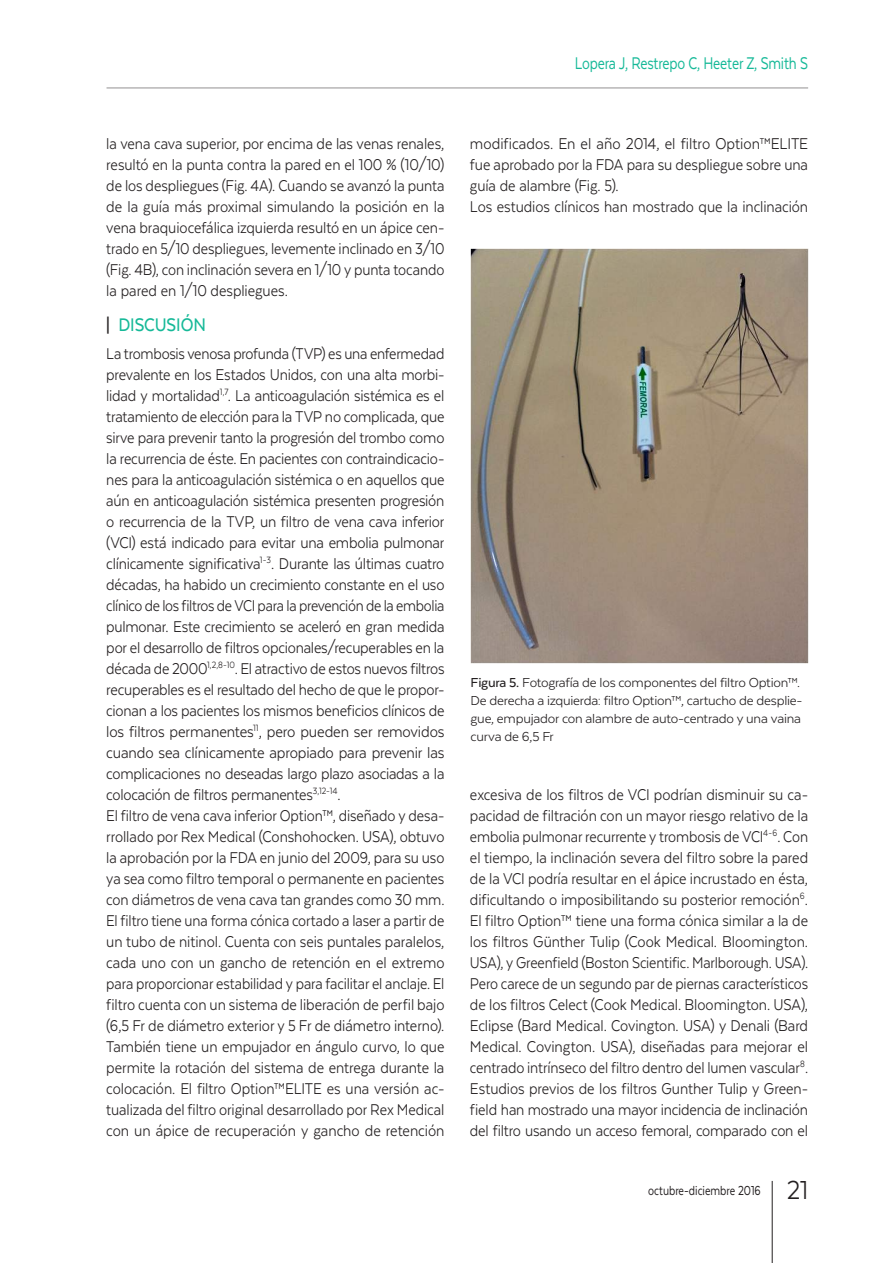
<style>
.page{position:relative;width:893px;height:1263px;background:#fff}
.page>*{position:absolute;margin:0;border:0;box-sizing:border-box;transform-origin:0 0}
.t1{font:500 21px "Texta";letter-spacing:-.005em;color:#16b998;scale:.9 1}
.t2{font:19.5px "Texta";letter-spacing:-.01em;color:#16b998;scale:.8 1}
.t3{font:18px/21px "Texta";letter-spacing:-.01em;color:#231f20;scale:.89 1}
.t4{font:18px/21px "Texta";letter-spacing:-.01em;color:#231f20;text-align:justify;scale:.9 1}
.t5{font:18px/21px "Texta";letter-spacing:-.01em;color:#231f20;scale:.91 1}
.t6{font:15px/18px "Texta";letter-spacing:-.015em;color:#231f20}
.t7{font:15px "Texta";color:#231f20;scale:.8 1}
.s1{color:#231f20}
.s2{font-weight:500}
.s3{font-size:30px}
</style>
<div class="page">
<hr style="left:107px;top:88px;width:701px;height:1px;background:#231f20">
<hr style="left:772px;top:1181px;width:1px;height:82px;background:#231f20">
<img style="left:471px;top:249px;width:337px;height:414px">
<p class="t2" style="left:575px;top:53px;width:293px">Lopera J, Restrepo C, Heeter Z, Smith S</p>
<p class="t4" style="left:106px;top:132px;width:377px">la vena cava superior, por encima de las venas renales, resultó en la punta contra la pared en el 100 % (10/10) de los despliegues (Fig. 4A). Cuando se avanzó la punta de la guía más proximal simulando la posición en la vena braquiocefálica izquierda resultó en un ápice cen&shy;trado en 5/10 despliegues, levemente inclinado en 3/10 (Fig. 4B), con inclinación severa en 1/10 y punta tocando la pared en 1/10 despliegues.</p>
<p class="t1" style="left:106px;top:314px;width:112px"><span class="s1">|</span> DISCUSIÓN</p>
<p class="t3" style="left:106px;top:342px;width:382px">La trombosis venosa profunda (TVP) es una enfermedad prevalente en los Estados Unidos, con una alta morbi&shy;lidad y mortalidad<sup>1,7</sup>. La anticoagulación sistémica es el tratamiento de elección para la TVP no complicada, que sirve para prevenir tanto la progresión del trombo como la recurrencia de éste. En pacientes con contraindicacio&shy;nes para la anticoagulación sistémica o en aquellos que aún en anticoagulación sistémica presenten progresión o recurrencia de la TVP, un filtro de vena cava inferior (VCI) está indicado para evitar una embolia pulmonar clínicamente significativa<sup>1-3</sup>. Durante las últimas cuatro décadas, ha habido un crecimiento constante en el uso clínico de los filtros de VCI para la prevención de la embolia pulmonar. Este crecimiento se aceleró en gran medida por el desarrollo de filtros opcionales/recuperables en la década de 2000<sup>1,2,8-10</sup>. El atractivo de estos nuevos filtros recuperables es el resultado del hecho de que le propor&shy;cionan a los pacientes los mismos beneficios clínicos de los filtros permanentes<sup>11</sup>, pero pueden ser removidos cuando sea clínicamente apropiado para prevenir las complicaciones no deseadas largo plazo asociadas a la colocación de filtros permanentes<sup>3,12-14</sup>.<br>El filtro de vena cava inferior Option™, diseñado y desa&shy;rrollado por Rex Medical (Conshohocken. USA), obtuvo la aprobación por la FDA en junio del 2009, para su uso ya sea como filtro temporal o permanente en pacientes con diámetros de vena cava tan grandes como 30 mm.<br>El filtro tiene una forma cónica cortado a laser a partir de un tubo de nitinol. Cuenta con seis puntales paralelos, cada uno con un gancho de retención en el extremo para proporcionar estabilidad y para facilitar el anclaje. El filtro cuenta con un sistema de liberación de perfil bajo (6,5 Fr de diámetro exterior y 5 Fr de diámetro interno).<br>También tiene un empujador en ángulo curvo, lo que permite la rotación del sistema de entrega durante la colocación. El filtro Option™ELITE es una versión ac&shy;tualizada del filtro original desarrollado por Rex Medical con un ápice de recuperación y gancho de retención</p>
<p class="t5" style="left:470px;top:132px;width:373px">modificados. En el año 2014, el filtro Option™ELITE fue aprobado por la FDA para su despliegue sobre una guía de alambre (Fig. 5).<br>Los estudios clínicos han mostrado que la inclinación</p>
<p class="t6" style="left:471px;top:673px;width:333px"><span class="s2">Figura 5.</span> Fotografía de los componentes del filtro Option™.<br>De derecha a izquierda: filtro Option™, cartucho de desplie&shy;gue, empujador con alambre de auto-centrado y una vaina curva de 6,5 Fr</p>
<p class="t4" style="left:470px;top:783px;width:377px">excesiva de los filtros de VCI podrían disminuir su ca&shy;pacidad de filtración con un mayor riesgo relativo de la embolia pulmonar recurrente y trombosis de VCI<sup>4-6</sup>. Con el tiempo, la inclinación severa del filtro sobre la pared de la VCI podría resultar en el ápice incrustado en ésta, dificultando o imposibilitando su posterior remoción<sup>6</sup>.<br>El filtro Option™ tiene una forma cónica similar a la de los filtros Günther Tulip (Cook Medical. Bloomington.<br>USA), y Greenfield (Boston Scientific. Marlborough. USA).<br>Pero carece de un segundo par de piernas característicos de los filtros Celect (Cook Medical. Bloomington. USA), Eclipse (Bard Medical. Covington. USA) y Denali (Bard Medical. Covington. USA), diseñadas para mejorar el centrado intrínseco del filtro dentro del lumen vascular<sup>8</sup>.<br>Estudios previos de los filtros Gunther Tulip y Green&shy;field han mostrado una mayor incidencia de inclinación del filtro usando un acceso femoral, comparado con el</p>
<p class="t7" style="left:648px;top:1182px;width:201px">octubre-diciembre 2016 <span class="s3">21</span></p>
</div>
